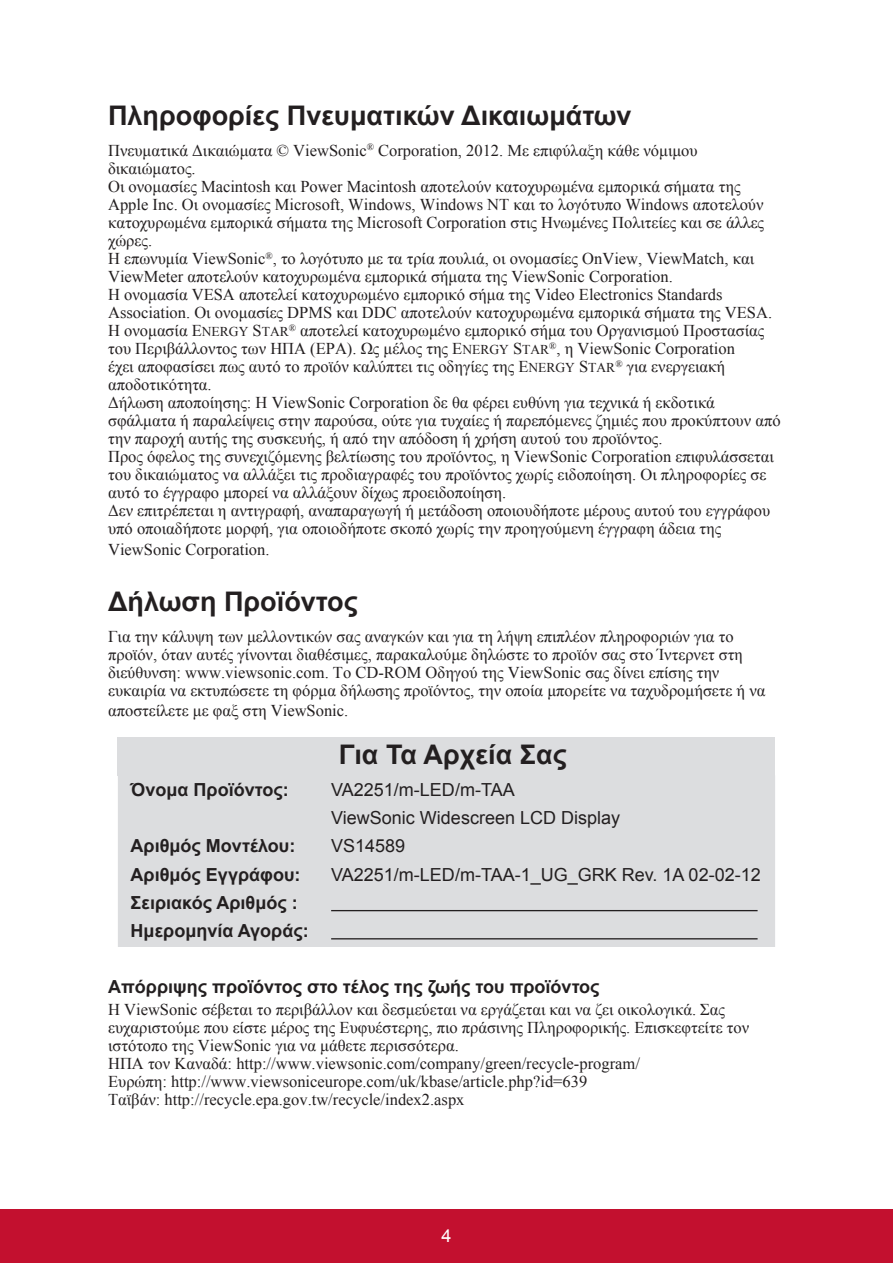
<style>
.page{position:relative;width:893px;height:1263px;background:#fff}
.page>*{position:absolute;margin:0;border:0;box-sizing:border-box;transform-origin:0 0}
.t1{font:700 27px "Arial";color:#231f20}
.t2{font:700 18px/28.2px "Arial";color:#231f20}
.t3{font:18px/28.2px "Arial";color:#231f20}
.t4{font:18px "Arial";color:#fff}
.t5{font:16.5px/18px "Times New Roman";color:#231f20}
.s1{font-size:13.5px}
</style>
<div class="page">
<div style="left:0;top:1210px;width:892px;height:53px;background:#c3102f"></div>
<div style="left:118px;top:737px;width:656px;height:38px;background:#dcdddf"></div>
<div style="left:118px;top:775px;width:656px;height:172px;background:#dcdddf"></div>
<hr style="left:331px;top:910px;width:426px;height:1px;background:#231f20">
<hr style="left:331px;top:938px;width:426px;height:1px;background:#231f20">
<h1 class="t1" style="left:108px;top:98px;width:524px">Πληροφορίες Πνευματικών Δικαιωμάτων</h1>
<p class="t5" style="left:108px;top:141px;width:673px">Πνευματικά Δικαιώματα © ViewSonic<sup>®</sup> Corporation, 2012. Με επιφύλαξη κάθε νόμιμου δικαιώματος.<br>Οι ονομασίες Macintosh και Power Macintosh αποτελούν κατοχυρωμένα εμπορικά σήματα της Apple Inc. Οι ονομασίες Microsoft, Windows, Windows NT και το λογότυπο Windows αποτελούν κατοχυρωμένα εμπορικά σήματα της Microsoft Corporation στις Ηνωμένες Πολιτείες και σε άλλες χώρες.<br>Η επωνυμία ViewSonic<sup>®</sup>, το λογότυπο με τα τρία πουλιά, οι ονομασίες OnView, ViewMatch, και ViewMeter αποτελούν κατοχυρωμένα εμπορικά σήματα της ViewSonic Corporation.<br>Η ονομασία VESA αποτελεί κατοχυρωμένο εμπορικό σήμα της Video Electronics Standards Association. Οι ονομασίες DPMS και DDC αποτελούν κατοχυρωμένα εμπορικά σήματα της VESA.<br>Η ονομασία E<span class="s1">NERGY</span> S<span class="s1">TAR</span><sup>®</sup> αποτελεί κατοχυρωμένο εμπορικό σήμα του Οργανισμού Προστασίας του Περιβάλλοντος των ΗΠΑ (EPA). Ως μέλος της E<span class="s1">NERGY</span> S<span class="s1">TAR</span><sup>®</sup>, η ViewSonic Corporation<br>έχει αποφασίσει πως αυτό το προϊόν καλύπτει τις οδηγίες της E<span class="s1">NERGY</span> S<span class="s1">TAR</span><sup>®</sup> για ενεργειακή αποδοτικότητα.<br>Δήλωση αποποίησης: Η ViewSonic Corporation δε θα φέρει ευθύνη για τεχνικά ή εκδοτικά σφάλματα ή παραλείψεις στην παρούσα, ούτε για τυχαίες ή παρεπόμενες ζημιές που προκύπτουν από την παροχή αυτής της συσκευής, ή από την απόδοση ή χρήση αυτού του προϊόντος.<br>Προς όφελος της συνεχιζόμενης βελτίωσης του προϊόντος, η ViewSonic Corporation επιφυλάσσεται του δικαιώματος να αλλάξει τις προδιαγραφές του προϊόντος χωρίς ειδοποίηση. Οι πληροφορίες σε αυτό το έγγραφο μπορεί να αλλάξουν δίχως προειδοποίηση.<br>Δεν επιτρέπεται η αντιγραφή, αναπαραγωγή ή μετάδοση οποιουδήποτε μέρους αυτού του εγγράφου υπό οποιαδήποτε μορφή, για οποιοδήποτε σκοπό χωρίς την προηγούμενη έγγραφη άδεια της</p>
<p class="t5" style="left:108px;top:540px;width:163px">ViewSonic Corporation.</p>
<h1 class="t1" style="left:108px;top:584px;width:251px">Δήλωση Προϊόντος</h1>
<p class="t5" style="left:108px;top:627px;width:658px">Για την κάλυψη των μελλοντικών σας αναγκών και για τη λήψη επιπλέον πληροφοριών για το προϊόν, όταν αυτές γίνονται διαθέσιμες, παρακαλούμε δηλώστε το προϊόν σας στο Ίντερνετ στη διεύθυνση: www.viewsonic.com. Το CD-ROM Οδηγού της ViewSonic σας δίνει επίσης την ευκαιρία να εκτυπώσετε τη φόρμα δήλωσης προϊόντος, την οποία μπορείτε να ταχυδρομήσετε ή να</p>
<p class="t5" style="left:108px;top:701px;width:242px">αποστείλετε με φαξ στη ViewSonic.</p>
<h1 class="t1" style="left:339px;top:736px;width:229px">Για Τα Αρχεία Σας</h1>
<p class="t2" style="left:131px;top:776px;width:159px">Όνομα Προϊόντος:</p>
<p class="t2" style="left:131px;top:832px;width:180px">Αριθμός Μοντέλου:<br>Αριθμός Εγγράφου:<br>Σειριακός Αριθμός :<br>Ημερομηνία Αγοράς:</p>
<p class="t3" style="left:331px;top:775px;width:431px">VA2251/m-LED/m-TAA<br>ViewSonic Widescreen LCD Display<br>VS14589<br>VA2251/m-LED/m-TAA-1_UG_GRK Rev. 1A 02-02-12</p>
<p class="t2" style="left:108px;top:973px;width:492px">Απόρριψης προϊόντος στο τέλος της ζωής του προϊόντος</p>
<p class="t5" style="left:108px;top:1000px;width:642px">Η ViewSonic σέβεται το περιβάλλον και δεσμεύεται να εργάζεται και να ζει οικολογικά. Σας ευχαριστούμε που είστε μέρος της Ευφυέστερης, πιο πράσινης Πληροφορικής. Επισκεφτείτε τον ιστότοπο της ViewSonic για να μάθετε περισσότερα.<br>ΗΠΑ τον Καναδά: http://www.viewsonic.com/company/green/recycle-program/<br>Ευρώπη: http://www.viewsoniceurope.com/uk/kbase/article.php?id=639<br>Ταϊβάν: http://recycle.epa.gov.tw/recycle/index2.aspx</p>
<p class="t4" style="left:441px;top:1223px;width:12px">4</p>
</div>
